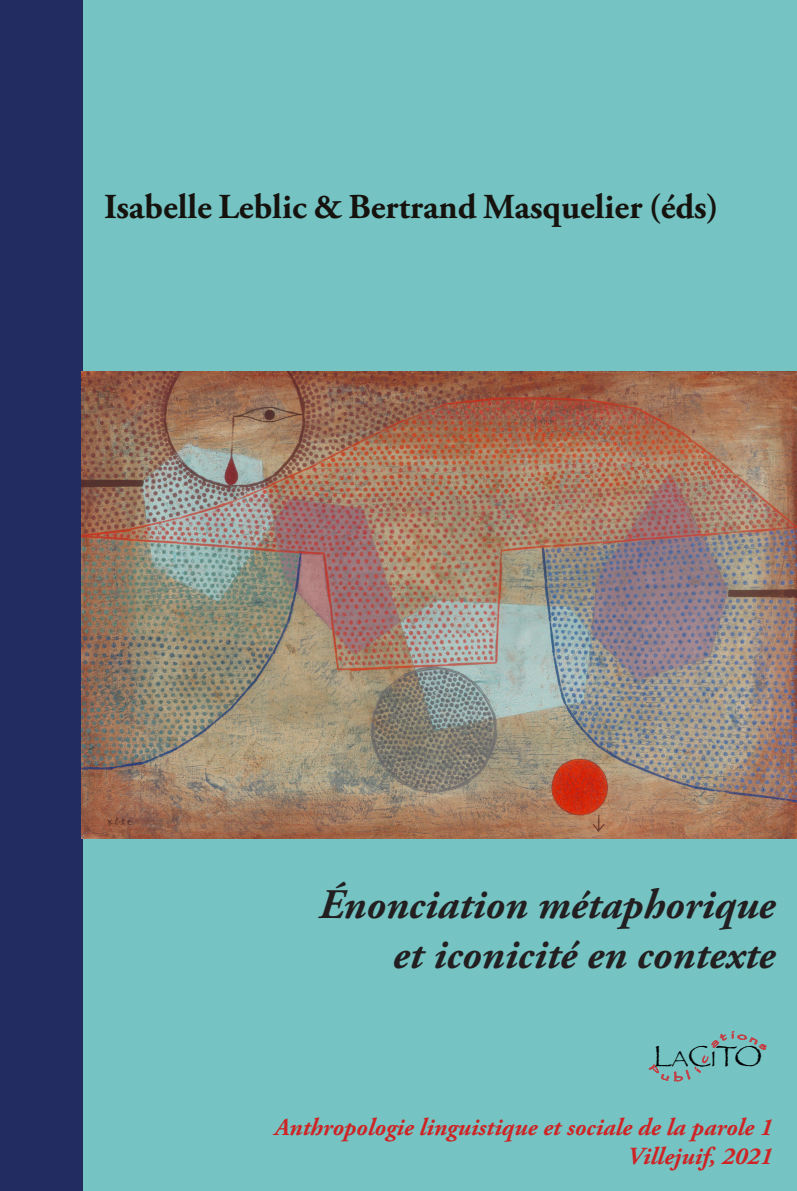
<style>
.page{position:relative;width:797px;height:1191px;background:#fff}
.page>*{position:absolute;margin:0;border:0;box-sizing:border-box;transform-origin:0 0}
.t1{font:italic 700 42px/50.4px "Adobe Garamond Pro";color:#231f20;text-align:right}
.t2{font:700 35px "Adobe Garamond Pro";color:#16130e}
.t3{font:30.28px "Papyrus";color:#000001}
.t4{font:italic 700 24.5px/29.4px "Adobe Garamond Pro";color:#ce2425;text-align:right}
.s1{font-size:22.22px}
</style>
<div class="page">
<div style="left:0;top:0;width:796px;height:1191px;background:#75c3c3"></div>
<div style="left:0;top:0;width:83px;height:1191px;background:#222c61"></div>
<img style="left:82px;top:372px;width:714px;height:466px">
<svg style="left:648px;top:1031px;width:118px;height:50px"></svg>
<h2 class="t2" style="left:104px;top:186px;width:616px">Isabelle Leblic &amp; Bertrand Masquelier (éds)</h2>
<h1 class="t1" style="left:319px;top:880px;width:457px">Énonciation métaphorique et iconicité en contexte</h1>
<p class="t3" style="left:653px;top:1037px;width:110px">L<span class="s1">A</span>C<span class="s1">I</span>TO</p>
<p class="t4" style="left:275px;top:1112px;width:499px">Anthropologie linguistique et sociale de la parole 1<br>Villejuif, 2021</p>
</div>
